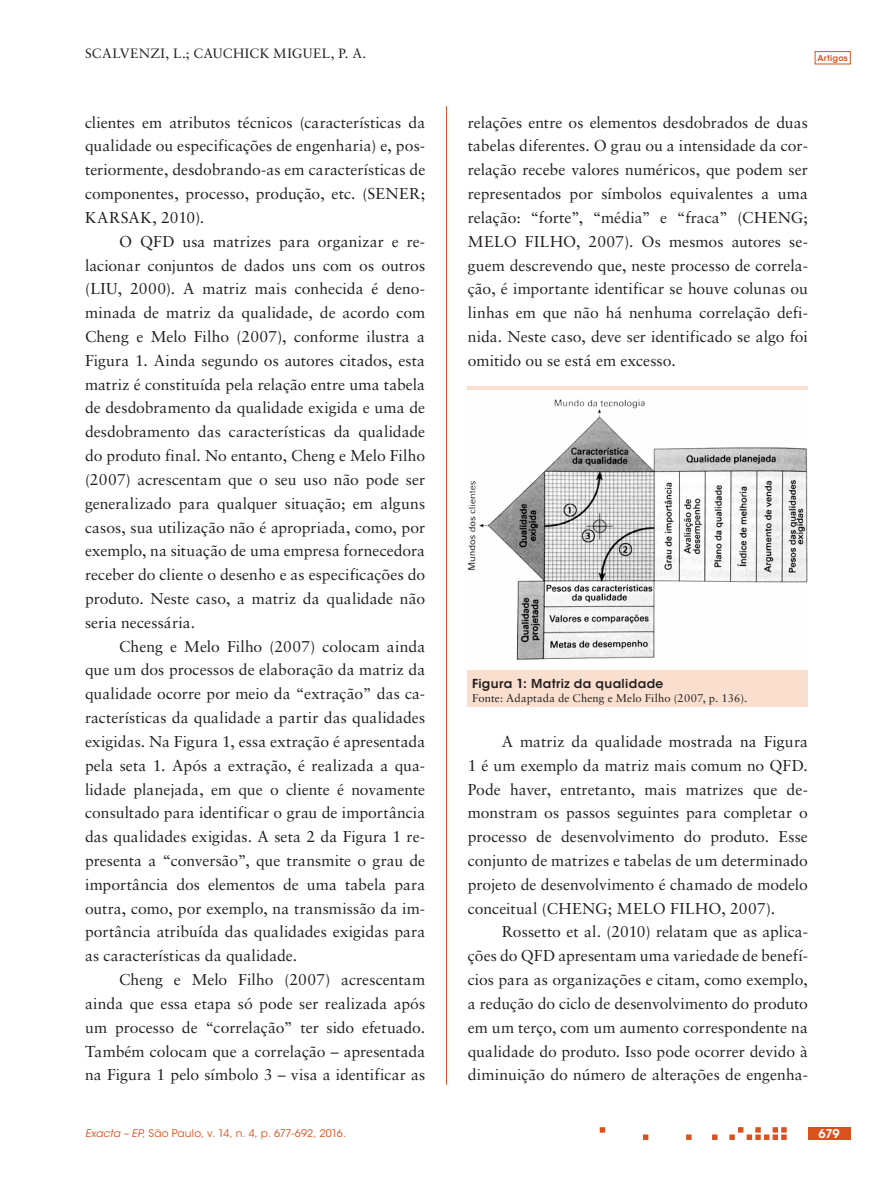
<style>
.page{position:relative;width:893px;height:1191px;background:#fff}
.page>*{position:absolute;margin:0;border:0;box-sizing:border-box;transform-origin:0 0}
.ex_Normal{font:15.75px/23.9px "Sabon LT Std";letter-spacing:.005em;color:#231f20;text-align:justify}
.ex_Referencias{font:13.5px "Sabon LT Std";letter-spacing:.03em;color:#231f20}
.ex_Tabela_-_titulo{font:600 12.3px "ITC Avant Garde Std";letter-spacing:.03em;color:#231f20}
.t1{font:600 12px "ITC Avant Garde Std";color:#fff}
.ex_Tabela_-_nota{font:11.25px "Sabon LT Std";letter-spacing:.01em;color:#231f20}
.t2{font:10.5px "ITC Avant Garde Std";letter-spacing:.015em;color:#da511d}
.t3{font:600 8.25px "ITC Avant Garde Std";letter-spacing:.025em;color:#da511d}
.s1{font-style:italic}
</style>
<div class="page">
<hr style="left:446px;top:106px;width:1px;height:978px;background:#da511d">
<svg style="left:600px;top:1127px;width:187px;height:13px"></svg>
<div style="left:815px;top:51px;width:35px;height:13px;border:1px solid #da511d"></div>
<div style="left:808px;top:1127px;width:42px;height:13px;background:#da511d"></div>
<div style="left:468px;top:386px;width:340px;height:320px;background:#fadfce"></div>
<div style="left:468px;top:390px;width:340px;height:279px;background:#fff"></div>
<img style="left:468px;top:399px;width:340px;height:261px">
<p class="ex_Referencias" style="left:85px;top:45px;width:283px">SCALVENZI, L.; CAUCHICK MIGUEL, P. A.</p>
<p class="ex_Normal" style="left:85px;top:110px;width:342px">clientes em atributos técnicos (características da qualidade ou especificações de engenharia) e, pos&shy;teriormente, desdobrando-as em características de componentes, processo, produção, etc. (SENER; KARSAK, 2010).</p>
<p class="ex_Normal" style="left:85px;top:229px;width:342px;text-indent:34px">O QFD usa matrizes para organizar e re&shy;lacionar conjuntos de dados uns com os outros (LIU, 2000). A matriz mais conhecida é deno&shy;minada de matriz da qualidade, de acordo com Cheng e Melo Filho (2007), conforme ilustra a Figura 1. Ainda segundo os autores citados, esta matriz é constituída pela relação entre uma tabela de desdobramento da qualidade exigida e uma de desdobramento das características da qualidade do produto final. No entanto, Cheng e Melo Filho (2007) acrescentam que o seu uso não pode ser generalizado para qualquer situação; em alguns casos, sua utilização não é apropriada, como, por exemplo, na situação de uma empresa fornecedora receber do cliente o desenho e as especificações do produto. Neste caso, a matriz da qualidade não seria necessária.</p>
<p class="ex_Normal" style="left:85px;top:634px;width:342px;text-indent:34px">Cheng e Melo Filho (2007) colocam ainda que um dos processos de elaboração da matriz da qualidade ocorre por meio da “extração” das ca&shy;racterísticas da qualidade a partir das qualidades exigidas. Na Figura 1, essa extração é apresentada pela seta 1. Após a extração, é realizada a qua&shy;lidade planejada, em que o cliente é novamente consultado para identificar o grau de importância das qualidades exigidas. A seta 2 da Figura 1 re&shy;presenta a “conversão”, que transmite o grau de importância dos elementos de uma tabela para outra, como, por exemplo, na transmissão da im&shy;portância atribuída das qualidades exigidas para as características da qualidade.</p>
<p class="ex_Normal" style="left:85px;top:967px;width:342px;text-indent:34px">Cheng e Melo Filho (2007) acrescentam ainda que essa etapa só pode ser realizada após um processo de “correlação” ter sido efetuado.<br>Também colocam que a correlação – apresentada na Figura 1 pelo símbolo 3 – visa a identificar as</p>
<p class="t3" style="left:817px;top:53px;width:32px">Artigos</p>
<p class="ex_Normal" style="left:468px;top:110px;width:342px">relações entre os elementos desdobrados de duas tabelas diferentes. O grau ou a intensidade da cor&shy;relação recebe valores numéricos, que podem ser representados por símbolos equivalentes a uma relação: “forte”, “média” e “fraca” (CHENG; MELO FILHO, 2007). Os mesmos autores se&shy;guem descrevendo que, neste processo de correla&shy;ção, é importante identificar se houve colunas ou linhas em que não há nenhuma correlação defi&shy;nida. Neste caso, deve ser identificado se algo foi omitido ou se está em excesso.</p>
<p class="ex_Tabela_-_titulo" style="left:472px;top:676px;width:193px">Figura 1: Matriz da qualidade</p>
<p class="ex_Tabela_-_nota" style="left:472px;top:691px;width:277px">Fonte: Adaptada de Cheng e Melo Filho (2007, p. 136).</p>
<p class="ex_Normal" style="left:468px;top:729px;width:342px;text-indent:34px">A matriz da qualidade mostrada na Figura 1 é um exemplo da matriz mais comum no QFD.<br>Pode haver, entretanto, mais matrizes que de&shy;monstram os passos seguintes para completar o processo de desenvolvimento do produto. Esse conjunto de matrizes e tabelas de um determinado projeto de desenvolvimento é chamado de modelo conceitual (CHENG; MELO FILHO, 2007).</p>
<p class="ex_Normal" style="left:468px;top:920px;width:342px;text-indent:34px">Rossetto et al. (2010) relatam que as aplica&shy;ções do QFD apresentam uma variedade de benefí&shy;cios para as organizações e citam, como exemplo, a redução do ciclo de desenvolvimento do produto em um terço, com um aumento correspondente na qualidade do produto. Isso pode ocorrer devido à diminuição do número de alterações de engenha-</p>
<p class="t2" style="left:85px;top:1127px;width:263px"><span class="s1">Exacta – EP</span>, São Paulo, v. 14, n. 4, p. 677-692, 2016.</p>
<p class="t1" style="left:819px;top:1126px;width:23px">679</p>
</div>
